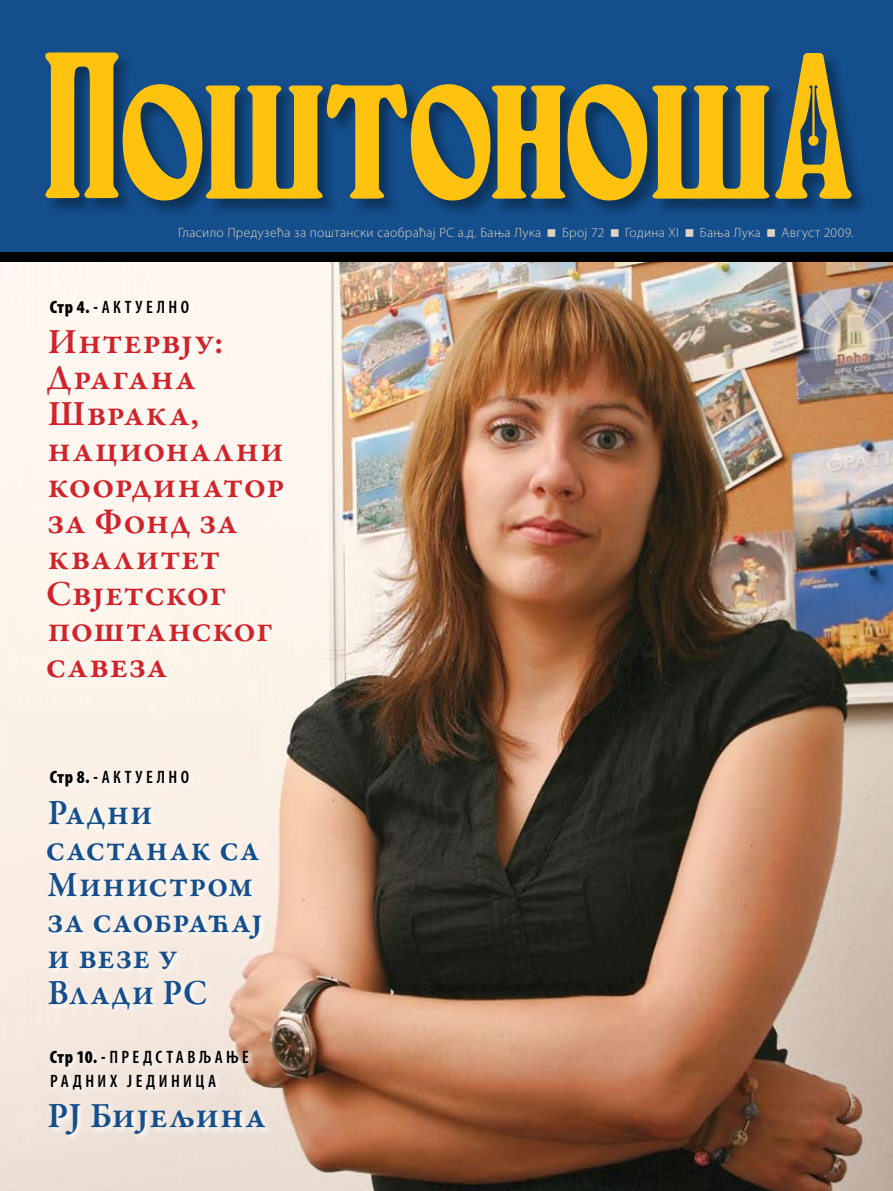
<style>
.page{position:relative;width:893px;height:1191px;background:#fff}
.page>*{position:absolute;margin:0;border:0;box-sizing:border-box;transform-origin:0 0}
.t1{font:600 36px/36px "Garamond Premr Pro";letter-spacing:.015em;color:#d2232a}
.t2{font:600 36px/36px "Garamond Premr Pro";letter-spacing:.02em;color:#144e8c;scale:.95 1}
.t3{font:600 36px "Garamond Premr Pro";letter-spacing:.02em;color:#144e8c}
.t4{font:600 condensed 18px/24px "Myriad Pro";letter-spacing:.19em;color:#000}
.t5{font:300 13.5px "Myriad Pro";letter-spacing:.025em;color:#ded3c0}
.s1{font-weight:900}
</style>
<div class="page">
<img style="left:0;top:262px;width:893px;height:929px">
<div style="left:0;top:0;width:893px;height:254px;background:#144e8c"></div>
<div style="left:44px;top:51px;width:832px;height:173px;background:#000;opacity:.35"></div>
<svg style="left:45px;top:52px;width:807px;height:148px"></svg>
<svg style="left:46px;top:299px;width:322px;height:406px;fill:#fef6ef"></svg>
<svg style="left:46px;top:769px;width:287px;height:262px;background:#f3e1d5"></svg>
<svg style="left:47px;top:1048px;width:292px;height:106px;background:#dfcabd"></svg>
<div style="left:0;top:252px;width:893px;height:10px;background:#000"></div>
<p class="t5" style="left:178px;top:225px;width:365px">Гласило Предузећа за поштански саобраћај РС а.д. Бања Лука</p>
<p class="t5" style="left:562px;top:225px;width:44px">Број 72</p>
<p class="t5" style="left:625px;top:225px;width:55px">Година XI</p>
<p class="t5" style="left:700px;top:225px;width:62px">Бања Лука</p>
<p class="t5" style="left:781px;top:225px;width:74px">Август 2009.</p>
<p class="t4" style="left:50px;top:295px;width:141px"><span class="s1">Стр 4. -</span> Актуелно</p>
<p class="t1" style="left:45px;top:324px;width:241px">Интервју:<br>Драгана<br>Шврака, национални координатор за Фонд за квалитет<br>Свјетског поштанског савеза</p>
<p class="t4" style="left:50px;top:765px;width:141px"><span class="s1">Стр 8. -</span> Актуелно</p>
<p class="t2" style="left:46px;top:795px;width:230px">Радни састанак са<br>Министром за саобраћај и везе у<br>Влади РС</p>
<p class="t4" style="left:50px;top:1045px;width:201px"><span class="s1">Стр 10. -</span> Представљање радних јединица</p>
<p class="t3" style="left:48px;top:1094px;width:220px">РЈ Бијељина</p>
</div>
